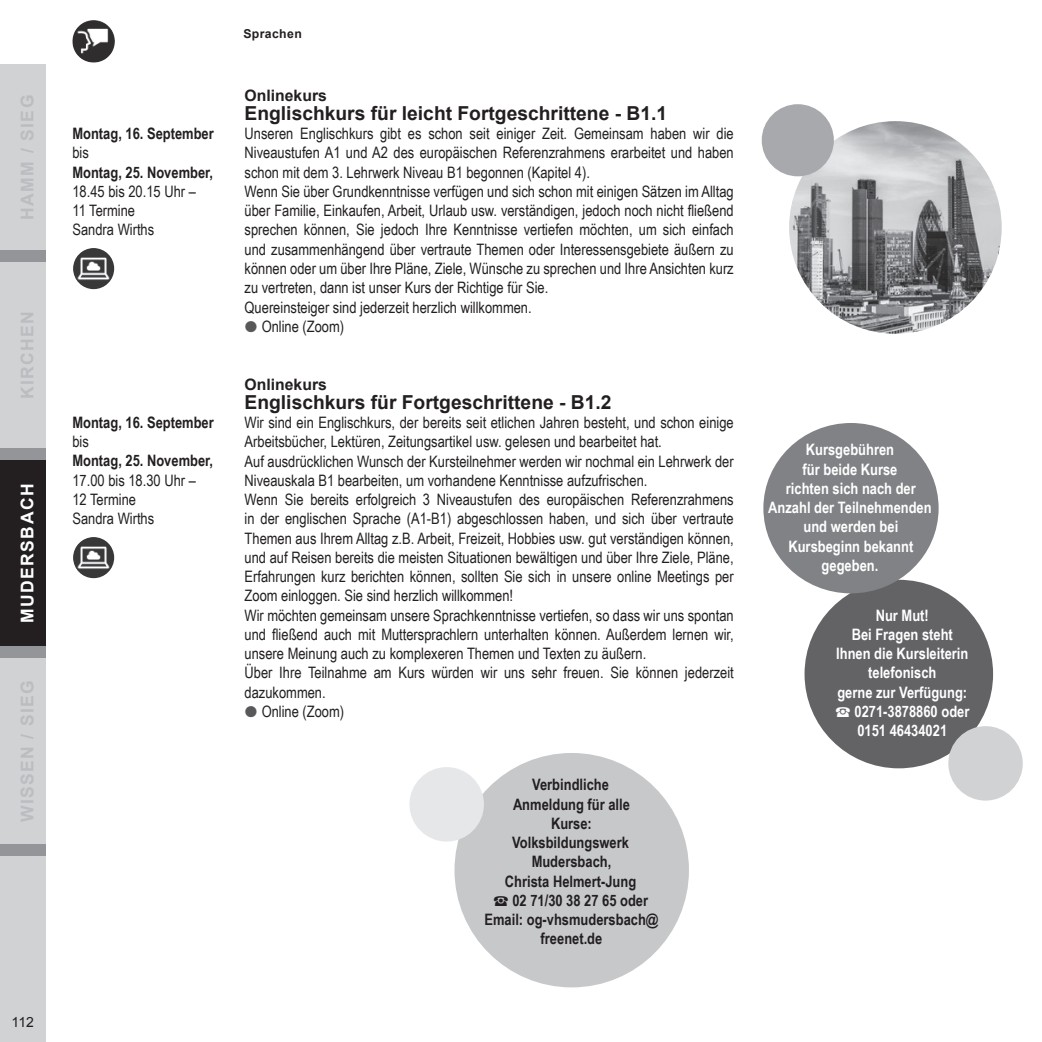
<style>
.page{position:relative;width:1042px;height:1042px;background:#fff}
.page>*{position:absolute;margin:0;border:0;box-sizing:border-box;transform-origin:0 0}
.t1{font:700 19.25px "Arial";color:#231f20}
.t2{font:700 17.5px "Arial";letter-spacing:.08em;color:#bcbdc0}
.t3{font:700 17.5px "Arial";letter-spacing:.08em;color:#fff}
.t4{font:15.75px/19.2px "Arial Narrow";color:#231f20}
.t5{font:700 15.75px "Arial Narrow";color:#231f20}
.t6{font:700 15.75px/19.2px "Arial Narrow";color:#fff;text-align:center}
.t7{font:700 15.75px "Arial";color:#231f20}
.t8{font:14px "Arial";color:#231f20}
.t9{font:700 12.25px "Arial";letter-spacing:.03em;color:#231f20}
</style>
<div class="page">
<div style="left:0;top:64px;width:46px;height:978px;background:#939598"></div>
<div style="left:0;top:64px;width:46px;height:186px;background:#d1d2d4"></div>
<div style="left:0;top:262px;width:46px;height:186px;background:#d1d2d4"></div>
<div style="left:0;top:460px;width:46px;height:186px;background:#231f20"></div>
<div style="left:0;top:658px;width:46px;height:186px;background:#d1d2d4"></div>
<div style="left:0;top:856px;width:46px;height:186px;background:#d1d2d4"></div>
<img style="left:72px;top:20px;width:31px;height:43px">
<div style="left:804px;top:580px;width:189px;height:188px;background:#636366;border-radius:50%"></div>
<div style="left:948px;top:726px;width:75px;height:74px;background:#d1d2d4;border-radius:50%"></div>
<div style="left:454px;top:753px;width:235px;height:234px;background:#c7c8ca;border-radius:50%"></div>
<div style="left:409px;top:767px;width:75px;height:74px;background:#e6e7e9;border-radius:50%"></div>
<img style="left:789px;top:121px;width:212px;height:213px;border-radius:106px">
<div style="left:762px;top:104px;width:72px;height:72px;background:#a8a9ad;border-radius:50%"></div>
<div style="left:763px;top:423px;width:175px;height:170px;background:#808285;border-radius:50%"></div>
<img style="left:73px;top:248px;width:41px;height:41px;border-radius:21px">
<img style="left:73px;top:537px;width:41px;height:41px;border-radius:21px">
<p class="t2" style="left:15px;top:220px;width:126px;rotate:-90deg">HAMM / SIEG</p>
<p class="t2" style="left:15px;top:399px;width:90px;rotate:-90deg">KIRCHEN</p>
<p class="t3" style="left:15px;top:623px;width:140px;rotate:-90deg">MUDERSBACH</p>
<p class="t2" style="left:15px;top:822px;width:144px;rotate:-90deg">WISSEN / SIEG</p>
<p class="t8" style="left:12px;top:1013px;width:24px">112</p>
<p class="t5" style="left:72px;top:122px;width:143px">Montag, 16. September</p>
<p class="t4" style="left:72px;top:142px;width:18px">bis</p>
<p class="t5" style="left:72px;top:160px;width:142px">Montag, 25. November,</p>
<p class="t4" style="left:72px;top:181px;width:125px">18.45 bis 20.15 Uhr –<br>11 Termine<br>Sandra Wirths</p>
<p class="t5" style="left:72px;top:410px;width:143px">Montag, 16. September</p>
<p class="t4" style="left:72px;top:431px;width:18px">bis</p>
<p class="t5" style="left:72px;top:449px;width:142px">Montag, 25. November,</p>
<p class="t4" style="left:72px;top:470px;width:125px">17.00 bis 18.30 Uhr –<br>12 Termine<br>Sandra Wirths</p>
<p class="t9" style="left:243px;top:25px;width:60px">Sprachen</p>
<p class="t7" style="left:245px;top:84px;width:84px">Onlinekurs</p>
<p class="t1" style="left:245px;top:100px;width:424px">Englischkurs für leicht Fortgeschrittene - B1.1</p>
<p class="t4" style="left:245px;top:123px;width:491px">Unseren Englischkurs gibt es schon seit einiger Zeit. Gemeinsam haben wir die</p>
<p class="t4" style="left:245px;top:143px;width:491px">Niveaustufen A1 und A2 des europäischen Referenzrahmens erarbeitet und haben</p>
<p class="t4" style="left:245px;top:162px;width:347px">schon mit dem 3. Lehrwerk Niveau B1 begonnen (Kapitel 4).</p>
<p class="t4" style="left:245px;top:181px;width:491px">Wenn Sie über Grundkenntnisse verfügen und sich schon mit einigen Sätzen im Alltag</p>
<p class="t4" style="left:245px;top:200px;width:491px">über Familie, Einkaufen, Arbeit, Urlaub usw. verständigen, jedoch noch nicht fließend</p>
<p class="t4" style="left:245px;top:220px;width:491px">sprechen können, Sie jedoch Ihre Kenntnisse vertiefen möchten, um sich einfach</p>
<p class="t4" style="left:245px;top:239px;width:491px">und zusammenhängend über vertraute Themen oder Interessensgebiete äußern zu</p>
<p class="t4" style="left:245px;top:258px;width:491px">können oder um über Ihre Pläne, Ziele, Wünsche zu sprechen und Ihre Ansichten kurz</p>
<p class="t4" style="left:245px;top:277px;width:305px">zu vertreten, dann ist unser Kurs der Richtige für Sie.</p>
<p class="t4" style="left:245px;top:297px;width:289px">Quereinsteiger sind jederzeit herzlich willkommen.</p>
<p class="t4" style="left:262px;top:316px;width:84px">Online (Zoom)</p>
<p class="t7" style="left:245px;top:373px;width:84px">Onlinekurs</p>
<p class="t1" style="left:245px;top:388px;width:368px">Englischkurs für Fortgeschrittene - B1.2</p>
<p class="t4" style="left:245px;top:412px;width:491px">Wir sind ein Englischkurs, der bereits seit etlichen Jahren besteht, und schon einige</p>
<p class="t4" style="left:245px;top:431px;width:419px">Arbeitsbücher, Lektüren, Zeitungsartikel usw. gelesen und bearbeitet hat.</p>
<p class="t4" style="left:245px;top:451px;width:491px">Auf ausdrücklichen Wunsch der Kursteilnehmer werden wir nochmal ein Lehrwerk der</p>
<p class="t4" style="left:245px;top:470px;width:404px">Niveauskala B1 bearbeiten, um vorhandene Kenntnisse aufzufrischen.</p>
<p class="t4" style="left:245px;top:489px;width:491px">Wenn Sie bereits erfolgreich 3 Niveaustufen des europäischen Referenzrahmens</p>
<p class="t4" style="left:245px;top:508px;width:491px">in der englischen Sprache (A1-B1) abgeschlossen haben, und sich über vertraute</p>
<p class="t4" style="left:245px;top:528px;width:491px">Themen aus Ihrem Alltag z.B. Arbeit, Freizeit, Hobbies usw. gut verständigen können,</p>
<p class="t4" style="left:245px;top:547px;width:490px">und auf Reisen bereits die meisten Situationen bewältigen und über Ihre Ziele, Pläne,</p>
<p class="t4" style="left:245px;top:566px;width:491px">Erfahrungen kurz berichten können, sollten Sie sich in unsere online Meetings per</p>
<p class="t4" style="left:245px;top:585px;width:270px">Zoom einloggen. Sie sind herzlich willkommen!</p>
<p class="t4" style="left:245px;top:605px;width:490px">Wir möchten gemeinsam unsere Sprachkenntnisse vertiefen, so dass wir uns spontan</p>
<p class="t4" style="left:245px;top:624px;width:491px">und fließend auch mit Muttersprachlern unterhalten können. Außerdem lernen wir,</p>
<p class="t4" style="left:245px;top:643px;width:403px">unsere Meinung auch zu komplexeren Themen und Texten zu äußern.</p>
<p class="t4" style="left:245px;top:662px;width:491px">Über Ihre Teilnahme am Kurs würden wir uns sehr freuen. Sie können jederzeit</p>
<p class="t4" style="left:245px;top:682px;width:83px">dazukommen.</p>
<p class="t4" style="left:262px;top:701px;width:84px">Online (Zoom)</p>
<p class="t5" style="left:532px;top:773px;width:78px">Verbindliche</p>
<p class="t5" style="left:513px;top:792px;width:118px">Anmeldung für alle</p>
<p class="t5" style="left:551px;top:811px;width:42px">Kurse:</p>
<p class="t5" style="left:512px;top:830px;width:118px">Volksbildungswerk</p>
<p class="t5" style="left:532px;top:850px;width:81px">Mudersbach,</p>
<p class="t5" style="left:505px;top:869px;width:133px">Christa Helmert-Jung</p>
<p class="t5" style="left:512px;top:888px;width:137px">02 71/30 38 27 65 oder</p>
<p class="t5" style="left:484px;top:907px;width:176px">Email: og-vhsmudersbach@</p>
<p class="t5" style="left:541px;top:927px;width:63px">freenet.de</p>
<p class="t6" style="left:768px;top:439px;width:165px">Kursgebühren<br>für beide Kurse<br>richten sich nach der<br>Anzahl der Teilnehmenden und werden bei<br>Kursbeginn bekannt gegeben.</p>
<p class="t6" style="left:876px;top:605px;width:55px">Nur Mut!</p>
<p class="t6" style="left:851px;top:624px;width:103px">Bei Fragen steht</p>
<p class="t6" style="left:836px;top:643px;width:134px">Ihnen die Kursleiterin</p>
<p class="t6" style="left:868px;top:662px;width:70px">telefonisch</p>
<p class="t6" style="left:837px;top:682px;width:131px">gerne zur Verfügung:</p>
<p class="t6" style="left:854px;top:701px;width:116px">0271-3878860 oder</p>
<p class="t6" style="left:857px;top:720px;width:91px">0151 46434021</p>
</div>
